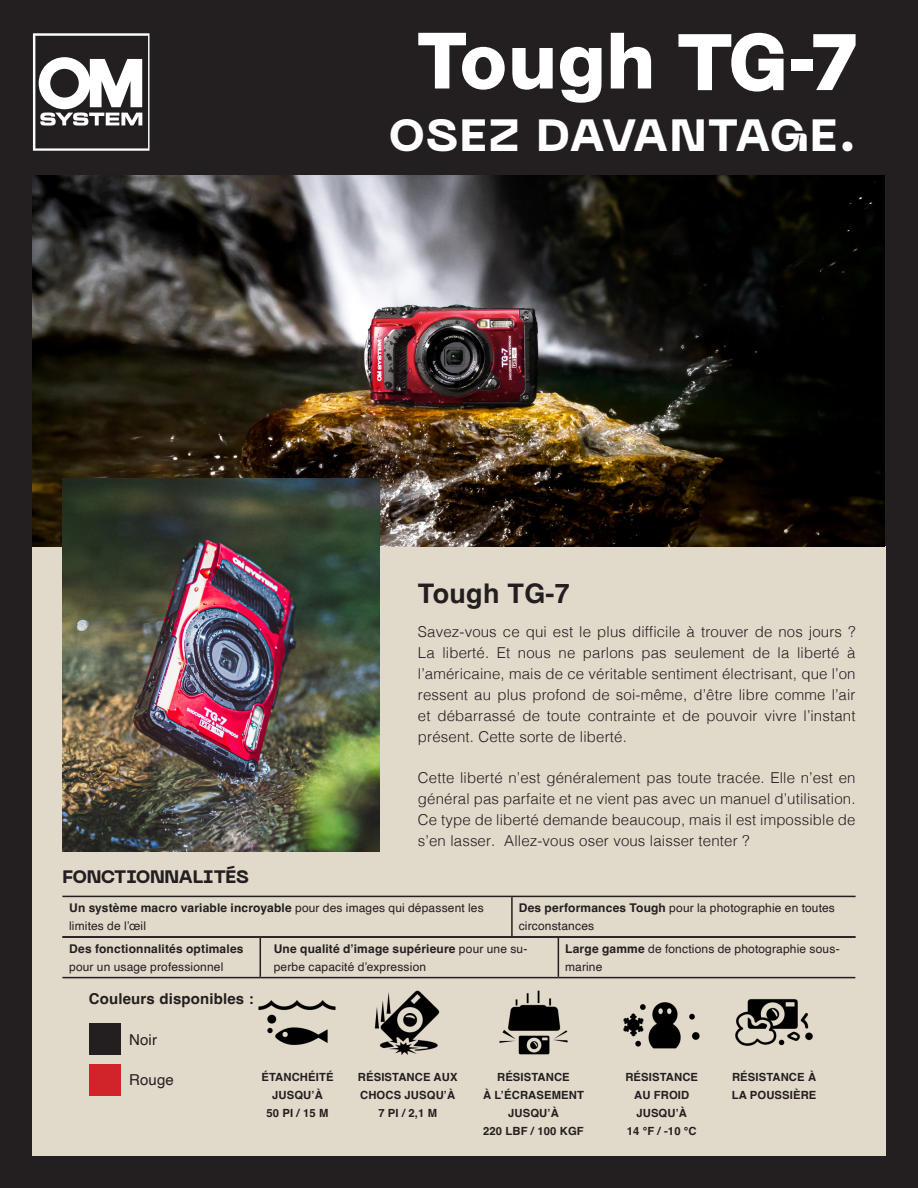
<style>
.page{position:relative;width:918px;height:1188px;background:#231f20}
.page>*{position:absolute;margin:0;border:0;box-sizing:border-box;transform-origin:0 0}
.Paragraph{font:800 78px "Helvetica Neue LT Std";letter-spacing:.01em;color:#fff}
.Main_Tagline{font:800 45px "PP Neue Machina";letter-spacing:.01em;color:#fff}
.Paragraph-2{font:700 27px "Helvetica";letter-spacing:.01em;color:#231f20}
.t1{font:800 18px "PP Neue Machina";letter-spacing:-.02em;color:#231f20}
.Paragraph-3{font:300 15px/21px "Helvetica";letter-spacing:.01em;color:#231f20;text-align:justify}
.Paragraph-4{font:700 15px "Helvetica";letter-spacing:.01em;color:#231f20}
.Paragraph-5{font:15px "Helvetica";letter-spacing:.01em;color:#231f20}
.SpecData{font:12px/18px "Helvetica";letter-spacing:.01em;color:#231f20}
.SpecData-2{font:700 12px/18px "Helvetica";letter-spacing:.015em;color:#231f20}
.Paragraph-6{font:700 11.25px/18px "Helvetica";letter-spacing:.01em;color:#231f20;text-align:center}
.s1{font-weight:700}
.s2{font-weight:400}
</style>
<div class="page">
<div style="left:32px;top:546px;width:854px;height:610px;background:#e1d9ca"></div>
<img style="left:32px;top:176px;width:852px;height:370px">
<svg style="left:33px;top:33px;width:117px;height:118px"></svg>
<img style="left:62px;top:478px;width:317px;height:373px">
<svg style="left:813px;top:34px;width:43px;height:56px"></svg>
<div style="left:791px;top:59px;width:22px;height:12px;background:#fff"></div>
<svg style="left:678px;top:33px;width:106px;height:59px"></svg>
<hr style="left:511px;top:897px;width:2px;height:39px;background:#231f20">
<hr style="left:62px;top:896px;width:450px;height:1px;background:#231f20">
<hr style="left:512px;top:896px;width:344px;height:1px;background:#231f20">
<hr style="left:512px;top:936px;width:344px;height:2px;background:#231f20">
<hr style="left:260px;top:938px;width:1px;height:39px;background:#231f20">
<hr style="left:558px;top:938px;width:1px;height:39px;background:#231f20">
<hr style="left:62px;top:936px;width:198px;height:2px;background:#231f20">
<hr style="left:260px;top:936px;width:298px;height:2px;background:#231f20">
<hr style="left:62px;top:977px;width:198px;height:1px;background:#231f20">
<hr style="left:260px;top:977px;width:298px;height:1px;background:#231f20">
<hr style="left:558px;top:977px;width:297px;height:1px;background:#231f20">
<div style="left:89px;top:1024px;width:31px;height:31px;background:#231f20"></div>
<div style="left:89px;top:1064px;width:31px;height:31px;background:#d1232a"></div>
<img style="left:258px;top:1000px;width:78px;height:45px">
<img style="left:374px;top:990px;width:66px;height:65px">
<img style="left:499px;top:990px;width:69px;height:65px">
<img style="left:623px;top:1002px;width:77px;height:47px">
<img style="left:735px;top:999px;width:78px;height:47px">
<p class="Paragraph" style="left:417px;top:14px;width:240px">Tough</p>
<p class="Main_Tagline" style="left:388px;top:106px;width:469px">OSEZ DAVANTAGE.</p>
<p class="Paragraph-2" style="left:418px;top:577px;width:153px">Tough TG-7</p>
<p class="Paragraph-3" style="left:418px;top:620px;width:439px">Savez-vous ce qui est le plus difficile à trouver de nos jours ?<br>La liberté. Et nous ne parlons pas seulement de la liberté à l’américaine, mais de ce véritable sentiment électrisant, que l’on ressent au plus profond de soi-même, d’être libre comme l’air et débarrassé de toute contrainte et de pouvoir vivre l’instant présent. Cette sorte de liberté.</p>
<p class="Paragraph-3" style="left:418px;top:767px;width:439px">Cette liberté n’est généralement pas toute tracée. Elle n’est en général pas parfaite et ne vient pas avec un manuel d’utilisation.<br>Ce type de liberté demande beaucoup, mais il est impossible de s’en lasser. Allez-vous oser vous laisser tenter ?</p>
<p class="t1" style="left:62px;top:865px;width:188px">FONCTIONNALITÉS</p>
<p class="SpecData" style="left:69px;top:899px;width:416px"><span class="s1">Un système macro variable incroyable</span> pour des images qui dépassent les limites de l’œil</p>
<p class="SpecData" style="left:519px;top:899px;width:318px"><span class="s1">Des performances Tough</span> pour la photographie en toutes circonstances</p>
<p class="SpecData-2" style="left:69px;top:941px;width:176px">Des fonctionnalités optimales <span class="s2">pour un usage professionnel</span></p>
<p class="SpecData" style="left:274px;top:940px;width:255px"><span class="s1">Une qualité d’image supérieure</span> pour une su&shy;perbe capacité d’expression</p>
<p class="SpecData" style="left:565px;top:940px;width:276px"><span class="s1">Large gamme</span> de fonctions de photographie sous&shy;marine</p>
<p class="Paragraph-4" style="left:89px;top:990px;width:166px">Couleurs disponibles :</p>
<p class="Paragraph-5" style="left:129px;top:1028px;width:29px">Noir</p>
<p class="Paragraph-5" style="left:129px;top:1068px;width:46px">Rouge</p>
<p class="Paragraph-6" style="left:261px;top:1070px;width:74px">ÉTANCHÉITÉ<br>JUSQU’À<br>50 PI / 15 M</p>
<p class="Paragraph-6" style="left:358px;top:1070px;width:101px">RÉSISTANCE AUX<br>CHOCS JUSQU’À<br>7 PI / 2,1 M</p>
<p class="Paragraph-6" style="left:483px;top:1070px;width:102px">RÉSISTANCE<br>À L’ÉCRASEMENT<br>JUSQU’À<br>220 LBF / 100 KGF</p>
<p class="Paragraph-6" style="left:625px;top:1070px;width:74px">RÉSISTANCE<br>AU FROID<br>JUSQU’À<br>14 °F / -10 °C</p>
<p class="Paragraph-6" style="left:732px;top:1070px;width:86px;text-align:left">RÉSISTANCE À<br>LA POUSSIÈRE</p>
</div>
